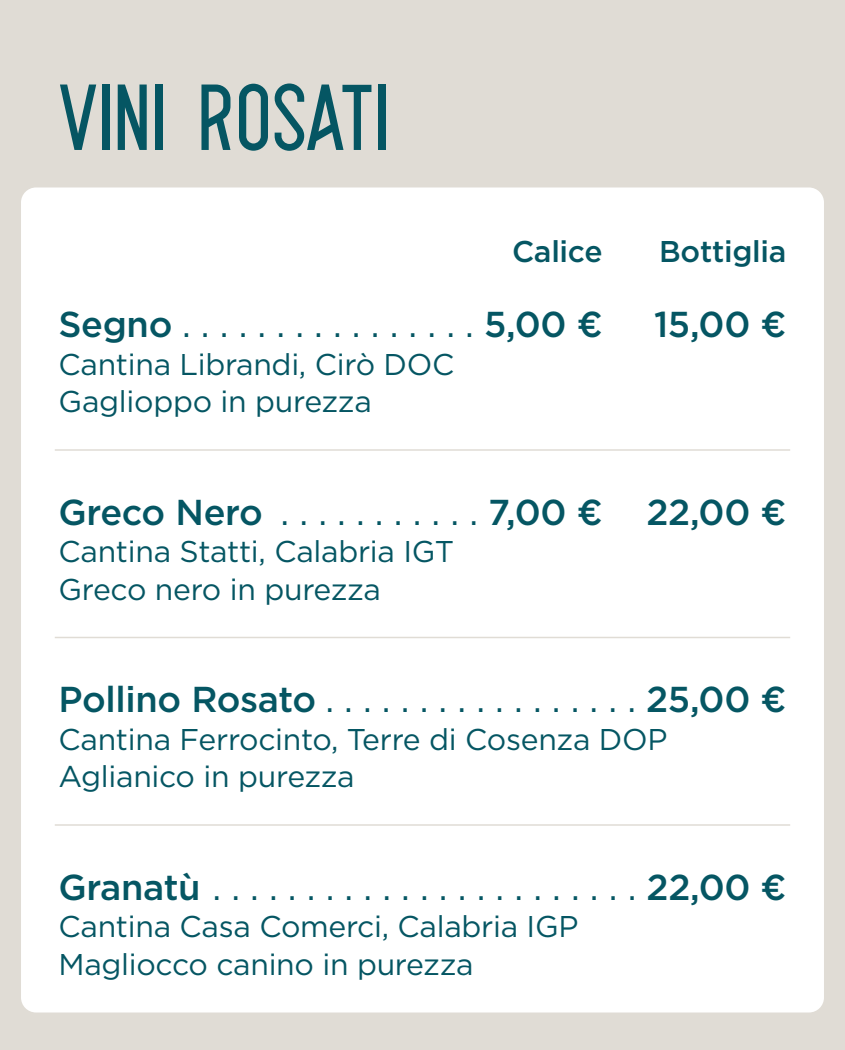
<style>
.page{position:relative;width:845px;height:1050px;background:#fff}
.page>*{position:absolute;margin:0;border:0;box-sizing:border-box;transform-origin:0 0}
.t1{font:500 93.75px "Alpha";color:#055663}
.t2{font:36px "Gotham";color:#055663}
.t3{font:500 36px "Gotham";letter-spacing:-.01em;color:#055663}
.t4{font:30px/37.5px "Gotham";letter-spacing:-.01em;color:#055663}
.t5{font:500 30px "Gotham";letter-spacing:-.01em;color:#055663}
.s1{font-weight:500}
.s2{font-weight:400}
</style>
<div class="page">
<div style="left:0;top:0;width:844px;height:1050px;background:#e0dcd5"></div>
<div style="left:21px;top:188px;width:803px;height:824px;background:#fff;border-radius:15px"></div>
<hr style="left:55px;top:449px;width:735px;height:2px;background:#e0dcd5">
<hr style="left:55px;top:637px;width:735px;height:1px;background:#e0dcd5">
<hr style="left:55px;top:824px;width:735px;height:2px;background:#e0dcd5">
<h1 class="t1" style="left:58px;top:58px;width:332px">VINI ROSATI</h1>
<p class="t5" style="left:512px;top:232px;width:92px">Calice</p>
<p class="t5" style="left:659px;top:232px;width:129px">Bottiglia</p>
<p class="t2" style="left:58px;top:302px;width:545px"><span class="s1">Segno</span> . . . . . . . . . . . . . . . . <span class="s1">5,00 €</span></p>
<p class="t4" style="left:58px;top:345px;width:397px">Cantina Librandi, Cirò DOC<br>Gaglioppo in purezza</p>
<p class="t3" style="left:654px;top:301px;width:134px">15,00 €</p>
<p class="t3" style="left:58px;top:489px;width:206px">Greco Nero</p>
<p class="t4" style="left:58px;top:532px;width:397px">Cantina Statti, Calabria IGT<br>Greco nero in purezza</p>
<p class="t2" style="left:280px;top:489px;width:507px">. . . . . . . . . . . <span class="s1">7,00 € 22,00 €</span></p>
<p class="t3" style="left:58px;top:676px;width:729px">Pollino Rosato <span class="s2">. . . . . . . . . . . . . . . . .</span> 25,00 €</p>
<p class="t4" style="left:58px;top:720px;width:610px">Cantina Ferrocinto, Terre di Cosenza DOP<br>Aglianico in purezza</p>
<p class="t2" style="left:58px;top:864px;width:729px"><span class="s1">Granatù</span> . . . . . . . . . . . . . . . . . . . . . . . <span class="s1">22,00 €</span></p>
<p class="t4" style="left:58px;top:907px;width:521px">Cantina Casa Comerci, Calabria IGP<br>Magliocco canino in purezza</p>
</div>
